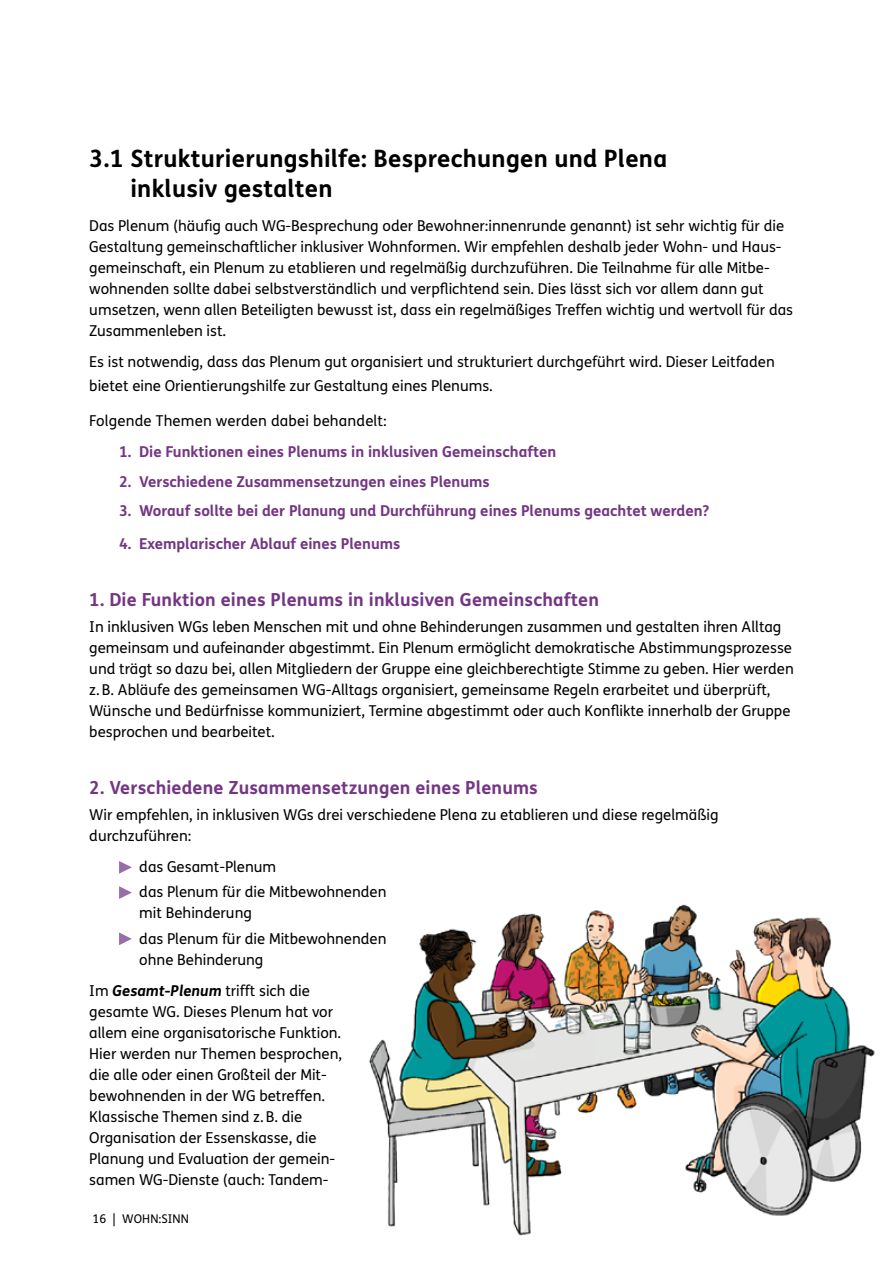
<style>
.page{position:relative;width:893px;height:1263px;background:#fff}
.page>*{position:absolute;margin:0;border:0;box-sizing:border-box;transform-origin:0 0}
._02_Unterkapitel_Headline_ohne_Linie{font:700 24px/30px "FS Me";letter-spacing:.01em;color:#000}
._05_Subhead{font:700 18px "FS Me";letter-spacing:.01em;color:#743684}
._06_Bodycopy{font:15px/21px "FS Me";color:#000}
._06_Bodycopy-2{font:700 15px "FS Me";color:#743684}
.t1{font:12px "FS Me";letter-spacing:.01em;color:#000}
.s1{font-weight:700;font-style:italic}
</style>
<div class="page">
<svg style="left:119px;top:861px;width:13px;height:13px"></svg>
<svg style="left:119px;top:886px;width:13px;height:13px"></svg>
<svg style="left:119px;top:932px;width:13px;height:13px"></svg>
<img style="left:369px;top:904px;width:506px;height:332px">
<h3 class="_02_Unterkapitel_Headline_ohne_Linie" style="left:130px;top:142px;width:538px;text-indent:-41px">3.1 Strukturierungshilfe: Besprechungen und Plena inklusiv gestalten</h3>
<p class="_06_Bodycopy" style="left:89px;top:215px;width:705px">Das Plenum (häufig auch WG-Besprechung oder Bewohner:innenrunde genannt) ist sehr wichtig für die Gestaltung gemeinschaftlicher inklusiver Wohnformen. Wir empfehlen deshalb jeder Wohn- und Haus&shy;gemeinschaft, ein Plenum zu etablieren und regelmäßig durchzuführen. Die Teilnahme für alle Mitbe&shy;wohnenden sollte dabei selbstverständlich und verpflichtend sein. Dies lässt sich vor allem dann gut umsetzen, wenn allen Beteiligten bewusst ist, dass ein regelmäßiges Treffen wichtig und wertvoll für das Zusammenleben ist.</p>
<p class="_06_Bodycopy" style="left:89px;top:350px;width:687px;line-height:24px">Es ist notwendig, dass das Plenum gut organisiert und strukturiert durchgeführt wird. Dieser Leitfaden bietet eine Orientierungshilfe zur Gestaltung eines Plenums.</p>
<p class="_06_Bodycopy" style="left:89px;top:410px;width:299px">Folgende Themen werden dabei behandelt:</p>
<p class="_06_Bodycopy-2" style="left:119px;top:440px;width:439px">1. Die Funktionen eines Plenums in inklusiven Gemeinschaften</p>
<p class="_06_Bodycopy-2" style="left:119px;top:470px;width:372px">2. Verschiedene Zusammensetzungen eines Plenums</p>
<p class="_06_Bodycopy-2" style="left:119px;top:499px;width:592px">3. Worauf sollte bei der Planung und Durchführung eines Plenums geachtet werden?</p>
<p class="_06_Bodycopy-2" style="left:119px;top:532px;width:283px">4. Exemplarischer Ablauf eines Plenums</p>
<h4 class="_05_Subhead" style="left:89px;top:586px;width:511px">1. Die Funktion eines Plenums in inklusiven Gemeinschaften</h4>
<p class="_06_Bodycopy" style="left:89px;top:616px;width:706px">In inklusiven WGs leben Menschen mit und ohne Behinderungen zusammen und gestalten ihren Alltag gemeinsam und aufeinander abgestimmt. Ein Plenum ermöglicht demokratische Abstimmungsprozesse und trägt so dazu bei, allen Mitgliedern der Gruppe eine gleichberechtigte Stimme zu geben. Hier werden z. B. Abläufe des gemeinsamen WG-Alltags organisiert, gemeinsame Regeln erarbeitet und überprüft, Wünsche und Bedürfnisse kommuniziert, Termine abgestimmt oder auch Konflikte innerhalb der Gruppe besprochen und bearbeitet.</p>
<h4 class="_05_Subhead" style="left:89px;top:774px;width:450px">2. Verschiedene Zusammensetzungen eines Plenums</h4>
<p class="_06_Bodycopy" style="left:89px;top:804px;width:631px">Wir empfehlen, in inklusiven WGs drei verschiedene Plena zu etablieren und diese regelmäßig durchzuführen:</p>
<p class="_06_Bodycopy" style="left:139px;top:856px;width:138px">das Gesamt-Plenum</p>
<p class="_06_Bodycopy" style="left:139px;top:881px;width:249px">das Plenum für die Mitbewohnenden mit Behinderung</p>
<p class="_06_Bodycopy" style="left:139px;top:928px;width:249px">das Plenum für die Mitbewohnenden ohne Behinderung</p>
<p class="_06_Bodycopy" style="left:89px;top:980px;width:254px">Im <span class="s1">Gesamt-Plenum</span> trifft sich die gesamte WG. Dieses Plenum hat vor allem eine organisatorische Funktion.<br>Hier werden nur Themen besprochen, die alle oder einen Großteil der Mit&shy;bewohnenden in der WG betreffen.<br>Klassische Themen sind z. B. die Organisation der Essenskasse, die Planung und Evaluation der gemein&shy;samen WG-Dienste (auch: Tandem-</p>
<p class="t1" style="left:92px;top:1210px;width:98px">16 | WOHN:SINN</p>
</div>
